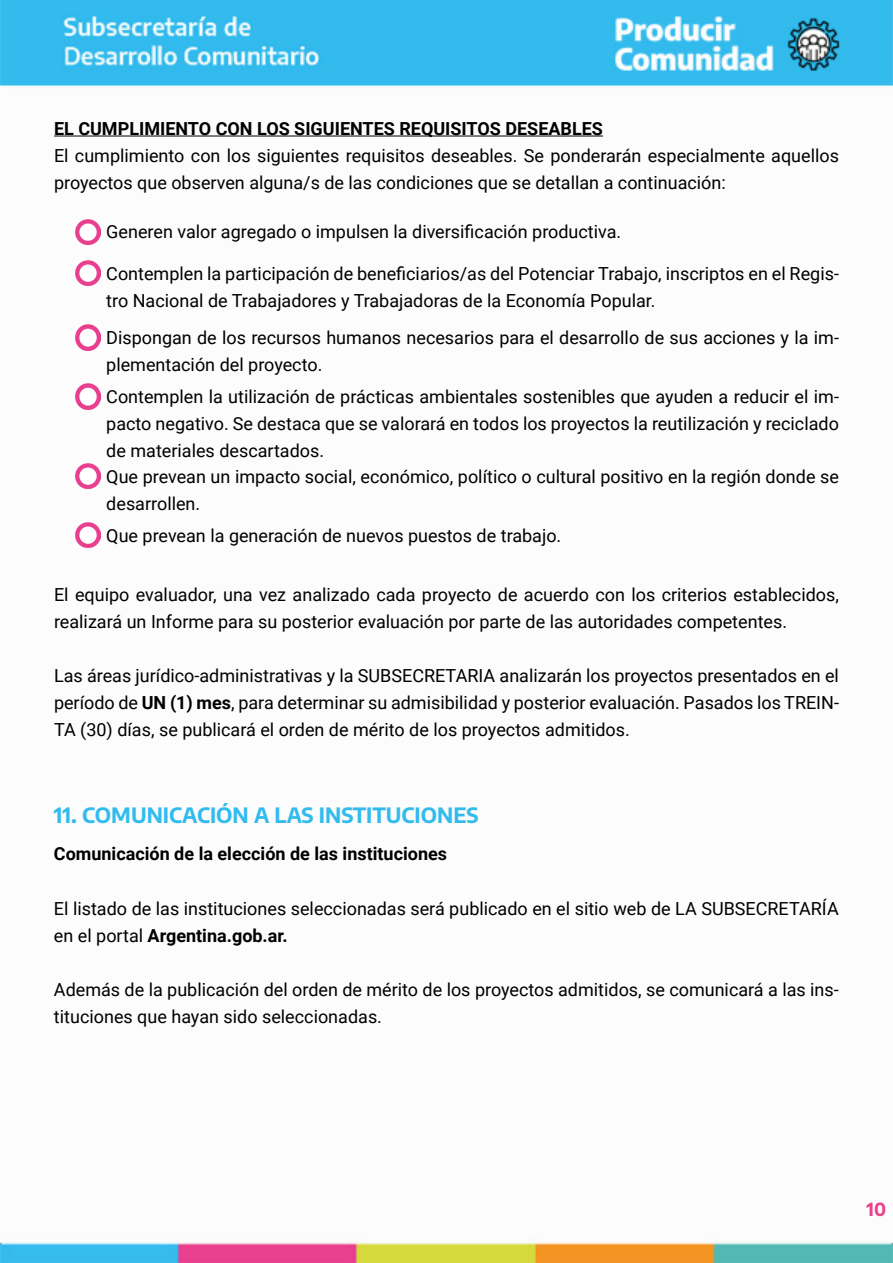
<style>
.page{position:relative;width:893px;height:1263px;background:#fff}
.page>*{position:absolute;margin:0;border:0;box-sizing:border-box;transform-origin:0 0}
.t1{font:100 condensed 21px "Encode Sans";color:#3be}
.t2{font:18px/27px "Roboto";color:#000}
.t3{font:700 18px "Roboto";color:#000}
.t4{font:100 condensed 18px "Encode Sans";color:#e9408f}
.s1{font-weight:700}
</style>
<div class="page">
<img style="left:0;top:0;width:892px;height:1263px">
<hr style="left:54px;top:136px;width:549px;height:1px;background:#000">
<img style="left:75px;top:219px;width:26px;height:25px">
<img style="left:75px;top:260px;width:26px;height:25px">
<img style="left:75px;top:325px;width:26px;height:25px">
<img style="left:75px;top:384px;width:26px;height:25px">
<img style="left:75px;top:464px;width:26px;height:25px">
<img style="left:75px;top:522px;width:26px;height:26px">
<p class="t3" style="left:54px;top:116px;width:551px">EL CUMPLIMIENTO CON LOS SIGUIENTES REQUISITOS DESEABLES</p>
<p class="t2" style="left:54px;top:141px;width:786px">El cumplimiento con los siguientes requisitos deseables. Se ponderarán especialmente aquellos proyectos que observen alguna/s de las condiciones que se detallan a continuación:</p>
<p class="t2" style="left:106px;top:218px;width:517px">Generen valor agregado o impulsen la diversificación productiva.</p>
<p class="t2" style="left:106px;top:259px;width:734px">Contemplen la participación de beneficiarios/as del Potenciar Trabajo, inscriptos en el Regis&shy;tro Nacional de Trabajadores y Trabajadoras de la Economía Popular.</p>
<p class="t2" style="left:106px;top:324px;width:734px">Dispongan de los recursos humanos necesarios para el desarrollo de sus acciones y la im&shy;plementación del proyecto.</p>
<p class="t2" style="left:106px;top:383px;width:734px;text-align:justify">Contemplen la utilización de prácticas ambientales sostenibles que ayuden a reducir el im&shy;pacto negativo. Se destaca que se valorará en todos los proyectos la reutilización y reciclado de materiales descartados.</p>
<p class="t2" style="left:106px;top:462px;width:734px">Que prevean un impacto social, económico, político o cultural positivo en la región donde se desarrollen.</p>
<p class="t2" style="left:106px;top:521px;width:457px">Que prevean la generación de nuevos puestos de trabajo.</p>
<p class="t2" style="left:54px;top:580px;width:786px">El equipo evaluador, una vez analizado cada proyecto de acuerdo con los criterios establecidos, realizará un Informe para su posterior evaluación por parte de las autoridades competentes.</p>
<p class="t2" style="left:54px;top:661px;width:786px;text-align:justify">Las áreas jurídico-administrativas y la SUBSECRETARIA analizarán los proyectos presentados en el período de <span class="s1">UN (1) mes</span>, para determinar su admisibilidad y posterior evaluación. Pasados los TREIN-TA (30) días, se publicará el orden de mérito de los proyectos admitidos.</p>
<p class="t1" style="left:54px;top:801px;width:426px">11. COMUNICACIÓN A LAS INSTITUCIONES</p>
<p class="t3" style="left:54px;top:841px;width:395px">Comunicación de la elección de las instituciones</p>
<p class="t2" style="left:54px;top:894px;width:786px">El listado de las instituciones seleccionadas será publicado en el sitio web de LA SUBSECRETARÍA en el portal <span class="s1">Argentina.gob.ar.</span></p>
<p class="t2" style="left:54px;top:975px;width:786px">Además de la publicación del orden de mérito de los proyectos admitidos, se comunicará a las ins&shy;tituciones que hayan sido seleccionadas.</p>
<p class="t4" style="left:867px;top:1197px;width:21px">10</p>
</div>
